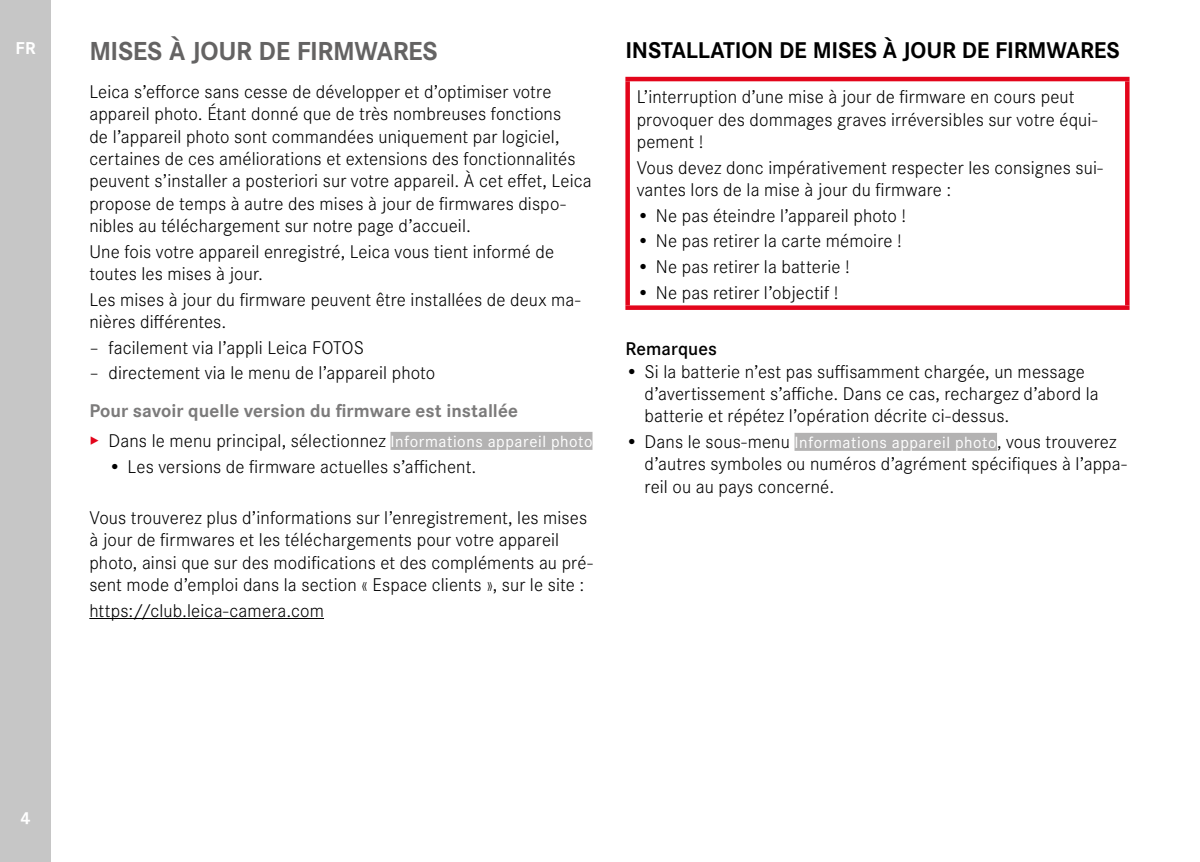
<style>
.page{position:relative;width:1200px;height:862px;background:#fff}
.page>*{position:absolute;margin:0;border:0;box-sizing:border-box;transform-origin:0 0}
.Heading____Chapter{font:700 27px "Corporate S";letter-spacing:-.015em;color:#646363}
.Heading____Heading_01_blind{font:700 23.62px "Corporate S";letter-spacing:-.01em;color:#000}
.Text____Body_Text{font:300 19.12px/22.3px "Corporate S";letter-spacing:.005em;color:#000}
.Text____Um_zu_zum_XXX{font:700 19.12px "Corporate S";color:#7c7b7b}
.Heading____Note_Heading{font:600 19.12px "Corporate S";letter-spacing:.005em;color:#000}
.t1{font:700 18px "Corporate S";color:#fff}
.t2{font:700 17.78px "Corporate S";color:#fff}
.s1{color:#e3051b}
.s2{font-weight:400;font-size:16.88px;color:#fff}
</style>
<div class="page">
<div style="left:0;top:0;width:51px;height:861px;background:#c6c6c6"></div>
<div style="left:390px;top:431px;width:202px;height:18px;background:#b3b2b2"></div>
<hr style="left:89px;top:617px;width:235px;height:1px;background:#000">
<div style="left:794px;top:432px;width:202px;height:18px;background:#b3b2b2"></div>
<hr style="left:625px;top:77px;width:504px;height:4px;background:#e3051b">
<svg style="left:625px;top:81px;width:4px;height:224px"></svg>
<svg style="left:1124px;top:81px;width:5px;height:224px"></svg>
<div style="left:625px;top:305px;width:504px;height:5px;background:#e3051b"></div>
<p class="t2" style="left:15px;top:34px;width:22px">FR</p>
<p class="Heading____Chapter" style="left:89px;top:30px;width:350px">MISES À JOUR DE FIRMWARES</p>
<p class="Text____Body_Text" style="left:89px;top:79px;width:503px">Leica s’efforce sans cesse de développer et d’optimiser votre appareil photo. Étant donné que de très nombreuses fonctions<br>de l’appareil photo sont commandées uniquement par logiciel, certaines de ces améliorations et extensions des fonctionnalités peuvent s’installer a posteriori sur votre appareil. À cet effet, Leica propose de temps à autre des mises à jour de firmwares dispo&shy;nibles au téléchargement sur notre page d’accueil.</p>
<p class="Text____Body_Text" style="left:89px;top:239px;width:466px">Une fois votre appareil enregistré, Leica vous tient informé de toutes les mises à jour.</p>
<p class="Text____Body_Text" style="left:89px;top:287px;width:492px">Les mises à jour du firmware peuvent être installées de deux ma&shy;nières différentes.</p>
<p class="Text____Body_Text" style="left:89px;top:335px;width:276px">– facilement via l’appli Leica FOTOS</p>
<p class="Text____Body_Text" style="left:89px;top:360px;width:347px">– directement via le menu de l’appareil photo</p>
<p class="Text____Um_zu_zum_XXX" style="left:89px;top:395px;width:430px">Pour savoir quelle version du firmware est installée</p>
<p class="Text____Body_Text" style="left:89px;top:428px;width:504px"><span class="s1">▸</span> Dans le menu principal, sélectionnez <span class="s2">Informations appareil photo</span></p>
<p class="Text____Body_Text" style="left:108px;top:454px;width:369px">• Les versions de firmware actuelles s’affichent.</p>
<p class="Text____Body_Text" style="left:89px;top:505px;width:504px">Vous trouverez plus d’informations sur l’enregistrement, les mises à jour de firmwares et les téléchargements pour votre appareil photo, ainsi que sur des modifications et des compléments au pré&shy;sent mode d’emploi dans la section « Espace clients », sur le site :</p>
<p class="Text____Body_Text" style="left:89px;top:597px;width:236px">https://club.leica-camera.com</p>
<p class="Heading____Heading_01_blind" style="left:625px;top:31px;width:496px">INSTALLATION DE MISES À JOUR DE FIRMWARES</p>
<p class="Text____Body_Text" style="left:636px;top:85px;width:462px">L’interruption d’une mise à jour de firmware en cours peut provoquer des dommages graves irréversibles sur votre équi&shy;pement !</p>
<p class="Text____Body_Text" style="left:636px;top:155px;width:467px">Vous devez donc impérativement respecter les consignes sui&shy;vantes lors de la mise à jour du firmware :</p>
<p class="Text____Body_Text" style="left:636px;top:203px;width:271px">• Ne pas éteindre l’appareil photo !</p>
<p class="Text____Body_Text" style="left:636px;top:229px;width:267px">• Ne pas retirer la carte mémoire !</p>
<p class="Text____Body_Text" style="left:636px;top:254px;width:215px">• Ne pas retirer la batterie !</p>
<p class="Text____Body_Text" style="left:636px;top:280px;width:203px">• Ne pas retirer l’objectif !</p>
<p class="Heading____Note_Heading" style="left:625px;top:334px;width:93px">Remarques</p>
<p class="Text____Body_Text" style="left:644px;top:359px;width:455px;text-indent:-19px">• Si la batterie n’est pas suffisamment chargée, un message d’avertissement s’affiche. Dans ce cas, rechargez d’abord la batterie et répétez l’opération décrite ci-dessus.</p>
<p class="Text____Body_Text" style="left:644px;top:429px;width:483px;text-indent:-19px">• Dans le sous-menu <span class="s2">Informations appareil photo</span>, vous trouverez d’autres symboles ou numéros d’agrément spécifiques à l’appa&shy;reil ou au pays concerné.</p>
<p class="t1" style="left:20px;top:802px;width:12px">4</p>
</div>
